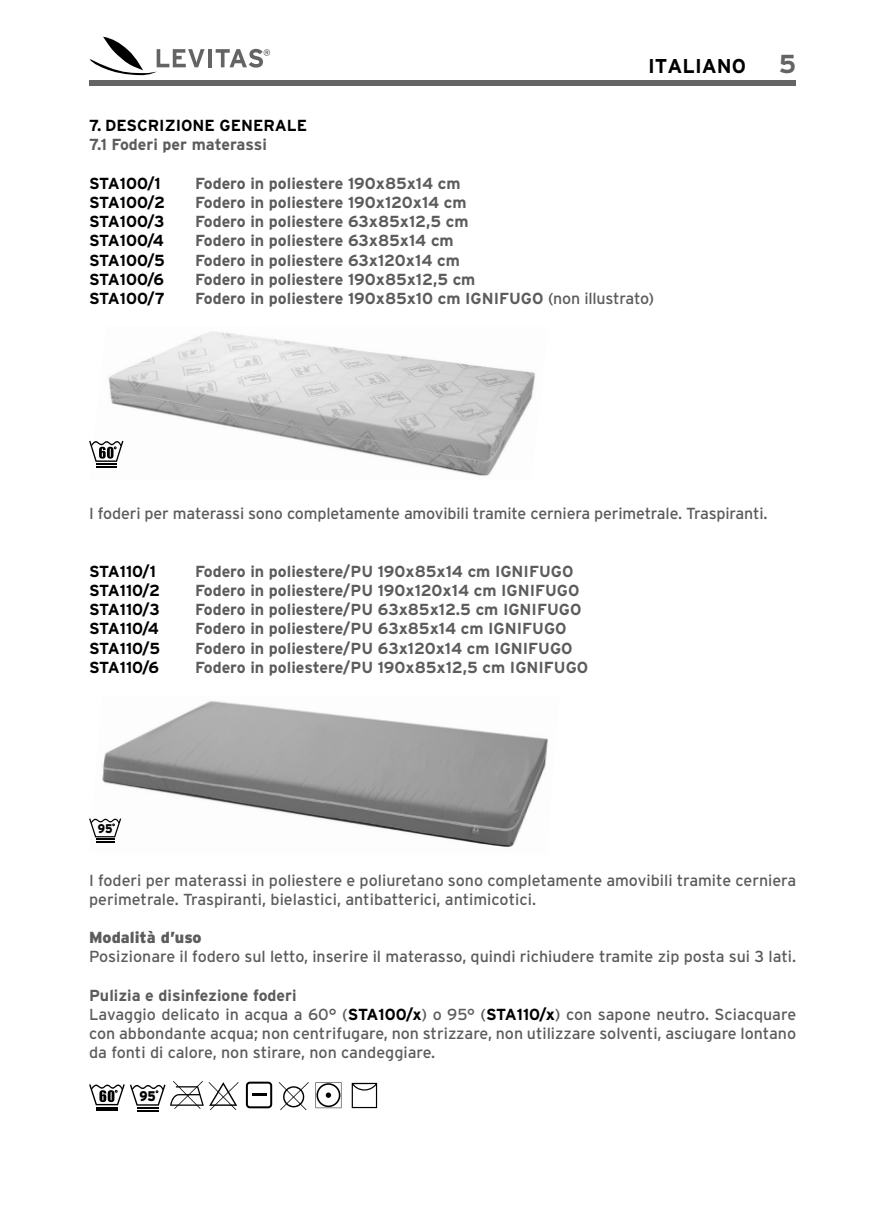
<style>
.page{position:relative;width:874px;height:1225px;background:#fff}
.page>*{position:absolute;margin:0;border:0;box-sizing:border-box;transform-origin:0 0}
.t1{font:700 26px "Interstate";color:#646464}
.t2{font:700 20px "Interstate";color:#000}
.t3{font:16px/19.2px "Interstate";color:#5c5c5c}
.t4{font:700 16px "Interstate";color:#5c5c5c}
.t5{font:700 16px "Interstate";color:#000}
.t6{font:900 16px "Interstate";color:#5c5c5c}
.t7{font:900 14px "Interstate";color:#000;scale:.83 1}
.t8{font:900 12.6px "Interstate";color:#000;scale:.83 1}
.s1{font-weight:400}
.s2{font-weight:700}
.s3{font-weight:700;color:#000}
</style>
<div class="page">
<div style="left:90px;top:80px;width:705px;height:5px;background:#646464"></div>
<svg style="left:89px;top:37px;width:115px;height:38px"></svg>
<hr style="left:208px;top:49px;width:4px;height:18px;background:#646464">
<svg style="left:215px;top:49px;width:55px;height:19px"></svg>
<img style="left:90px;top:331px;width:445px;height:145px">
<hr style="left:96px;top:463px;width:20px;height:2px;background:#000">
<hr style="left:96px;top:466px;width:20px;height:2px;background:#000">
<svg style="left:89px;top:441px;width:34px;height:21px"></svg>
<img style="left:96px;top:701px;width:452px;height:146px">
<svg style="left:89px;top:818px;width:32px;height:24px"></svg>
<div style="left:246px;top:1081px;width:26px;height:27px;border:2px solid #000;border-radius:3px"></div>
<hr style="left:252px;top:1093px;width:14px;height:3px;background:#000">
<hr style="left:137px;top:1109px;width:21px;height:2px;background:#000">
<svg style="left:278px;top:1082px;width:31px;height:28px"></svg>
<hr style="left:96px;top:1109px;width:21px;height:2px;background:#000">
<svg style="left:89px;top:1081px;width:149px;height:29px"></svg>
<svg style="left:315px;top:1082px;width:26px;height:26px"></svg>
<svg style="left:351px;top:1082px;width:26px;height:26px"></svg>
<p class="t2" style="left:647px;top:55px;width:99px">ITALIANO</p>
<h1 class="t1" style="left:778px;top:50px;width:19px">5</h1>
<p class="t5" style="left:89px;top:116px;width:219px">7. DESCRIZIONE GENERALE</p>
<p class="t4" style="left:89px;top:136px;width:179px">7.1 Foderi per materassi</p>
<p class="t5" style="left:89px;top:174px;width:73px">STA100/1</p>
<p class="t4" style="left:195px;top:174px;width:267px">Fodero in poliestere 190x85x14 cm</p>
<p class="t5" style="left:89px;top:193px;width:77px">STA100/2</p>
<p class="t4" style="left:195px;top:193px;width:273px">Fodero in poliestere 190x120x14 cm</p>
<p class="t5" style="left:89px;top:212px;width:77px">STA100/3</p>
<p class="t4" style="left:195px;top:212px;width:275px">Fodero in poliestere 63x85x12,5 cm</p>
<p class="t5" style="left:89px;top:232px;width:76px">STA100/4</p>
<p class="t4" style="left:195px;top:232px;width:260px">Fodero in poliestere 63x85x14 cm</p>
<p class="t5" style="left:89px;top:251px;width:77px">STA100/5</p>
<p class="t4" style="left:195px;top:251px;width:266px">Fodero in poliestere 63x120x14 cm</p>
<p class="t5" style="left:89px;top:270px;width:76px">STA100/6</p>
<p class="t4" style="left:195px;top:270px;width:281px">Fodero in poliestere 190x85x12,5 cm</p>
<p class="t5" style="left:89px;top:289px;width:77px">STA100/7</p>
<p class="t4" style="left:195px;top:289px;width:460px">Fodero in poliestere 190x85x10 cm IGNIFUGO <span class="s1">(non illustrato)</span></p>
<p class="t3" style="left:89px;top:504px;width:679px">I foderi per materassi sono completamente amovibili tramite cerniera perimetrale. Traspiranti.</p>
<p class="t5" style="left:89px;top:562px;width:68px">STA110/1</p>
<p class="t4" style="left:195px;top:562px;width:379px">Fodero in poliestere/PU 190x85x14 cm IGNIFUGO</p>
<p class="t5" style="left:89px;top:581px;width:72px">STA110/2</p>
<p class="t4" style="left:195px;top:581px;width:385px">Fodero in poliestere/PU 190x120x14 cm IGNIFUGO</p>
<p class="t5" style="left:89px;top:600px;width:72px">STA110/3</p>
<p class="t4" style="left:195px;top:600px;width:387px">Fodero in poliestere/PU 63x85x12.5 cm IGNIFUGO</p>
<p class="t5" style="left:89px;top:620px;width:71px">STA110/4</p>
<p class="t4" style="left:195px;top:620px;width:373px">Fodero in poliestere/PU 63x85x14 cm IGNIFUGO</p>
<p class="t5" style="left:89px;top:639px;width:72px">STA110/5</p>
<p class="t4" style="left:195px;top:639px;width:379px">Fodero in poliestere/PU 63x120x14 cm IGNIFUGO</p>
<p class="t5" style="left:89px;top:658px;width:71px">STA110/6</p>
<p class="t4" style="left:195px;top:658px;width:394px">Fodero in poliestere/PU 190x85x12,5 cm IGNIFUGO</p>
<p class="t8" style="left:98px;top:821px;width:19px">95</p>
<p class="t3" style="left:89px;top:870px;width:708px">I foderi per materassi in poliestere e poliuretano sono completamente amovibili tramite cerniera perimetrale. Traspiranti, bielastici, antibatterici, antimicotici.</p>
<p class="t6" style="left:89px;top:928px;width:114px">Modalità d’uso</p>
<p class="t3" style="left:89px;top:947px;width:708px">Posizionare il fodero sul letto, inserire il materasso, quindi richiudere tramite zip posta sui 3 lati.</p>
<p class="t3" style="left:89px;top:985px;width:708px"><span class="s2">Pulizia e disinfezione foderi<br></span>Lavaggio delicato in acqua a 60° (<span class="s3">STA100/x</span>) o 95° (<span class="s3">STA110/x</span>) con sapone neutro. Sciacquare con abbondante acqua; non centrifugare, non strizzare, non utilizzare solventi, asciugare lontano da fonti di calore, non stirare, non candeggiare.</p>
<p class="t7" style="left:139px;top:1087px;width:21px">95</p>
</div>
